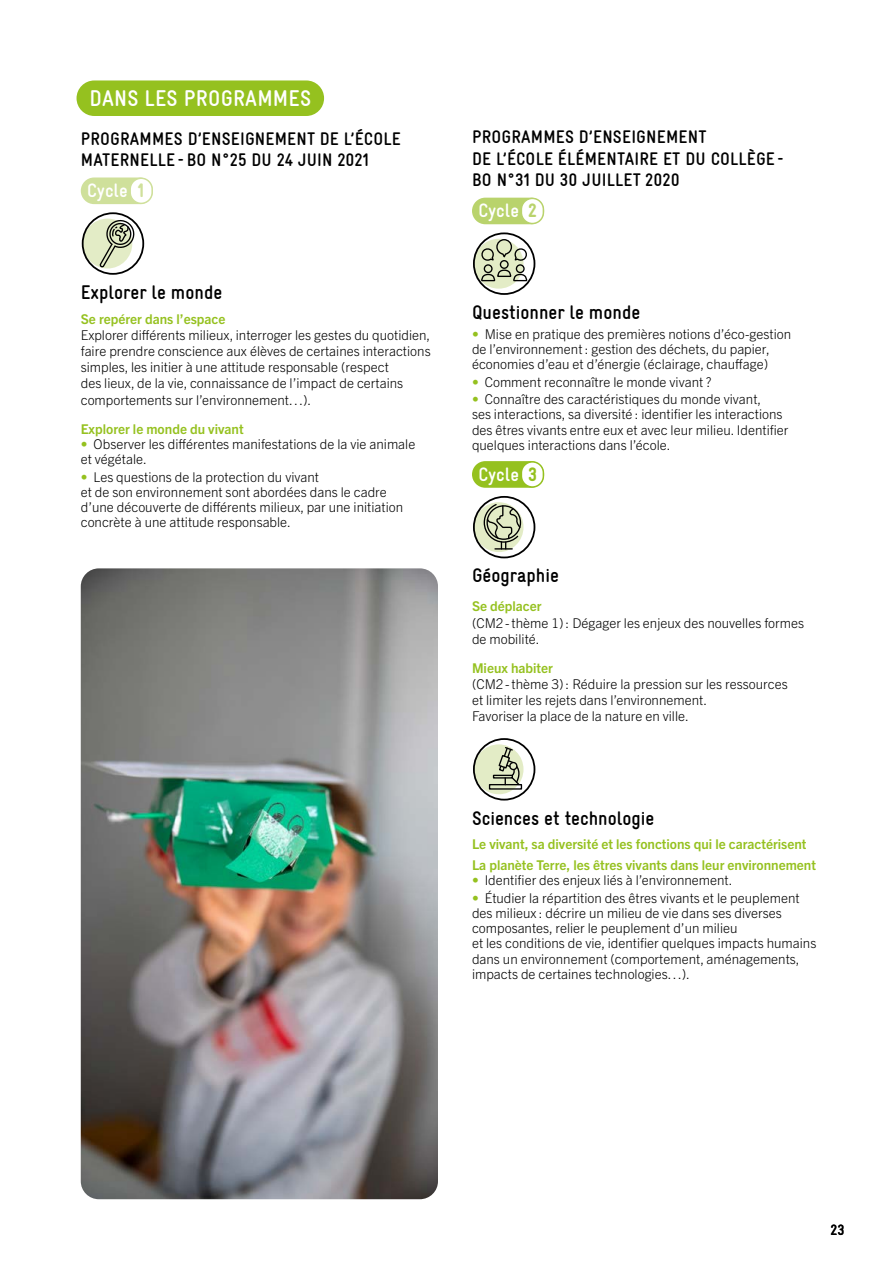
<style>
.page{position:relative;width:893px;height:1263px;background:#fff}
.page>*{position:absolute;margin:0;border:0;box-sizing:border-box;transform-origin:0 0}
.t1{font:700 condensed 22.5px "Gravur LLTT";letter-spacing:.01em;color:#fff}
.t2{font:700 condensed 19.5px "Gravur LLTT";color:#000}
.t3{font:700 19.5px "Gravur Condensed Pro";color:#fff}
.t4{font:700 condensed 18px/21.6px "Gravur LLTT";letter-spacing:.01em;color:#000}
.t5{font:700 15px "Gravur Condensed Pro";color:#000}
.t6{font:300 13.5px/15.3px "Trade Gothic Next LT Pro";color:#000}
.t7{font:700 13.5px/20.4px "Trade Gothic Next LT Pro";color:#95c11f}
.s1{font-weight:900;color:#cfe09b}
.s2{color:#95c11f}
.s3{font-weight:900;color:#b9d36c}
.s4{font-weight:900;color:#95c11f}
</style>
<div class="page">
<div style="left:77px;top:80px;width:247px;height:36px;background:#95c11f;border-radius:18px"></div>
<div style="left:81px;top:177px;width:72px;height:27px;background:#cfe09b;border-radius:13px"></div>
<div style="left:130px;top:178px;width:22px;height:25px;background:#fff;border-radius:11px"></div>
<div style="left:129px;top:177px;width:24px;height:27px;border:2px solid #cfe09b;border-radius:11px"></div>
<div style="left:83px;top:219px;width:49px;height:49px;background:#e3ecc6;border-radius:50%"></div>
<div style="left:82px;top:212px;width:62px;height:63px;border:2px solid #000;border-radius:50%"></div>
<svg style="left:98px;top:219px;width:38px;height:50px"></svg>
<div style="left:472px;top:198px;width:72px;height:26px;background:#b9d36c;border-radius:13px"></div>
<div style="left:521px;top:198px;width:22px;height:25px;background:#fff;border-radius:11px"></div>
<div style="left:521px;top:198px;width:23px;height:26px;border:2px solid #b9d36c;border-radius:11px"></div>
<div style="left:474px;top:239px;width:49px;height:50px;background:#e3ecc6;border-radius:50%"></div>
<div style="left:473px;top:232px;width:62px;height:63px;border:2px solid #000;border-radius:50%"></div>
<div style="left:500px;top:260px;width:9px;height:9px;border:1px solid #000;border-radius:50%"></div>
<div style="left:484px;top:264px;width:9px;height:9px;border:1px solid #000;border-radius:50%"></div>
<div style="left:516px;top:264px;width:9px;height:9px;border:1px solid #000;border-radius:50%"></div>
<svg style="left:480px;top:269px;width:48px;height:13px"></svg>
<svg style="left:480px;top:238px;width:49px;height:24px"></svg>
<div style="left:472px;top:461px;width:72px;height:27px;background:#95c11f;border-radius:13px"></div>
<div style="left:521px;top:462px;width:22px;height:25px;background:#fff;border-radius:11px"></div>
<div style="left:521px;top:461px;width:23px;height:27px;border:2px solid #95c11f;border-radius:11px"></div>
<div style="left:474px;top:502px;width:49px;height:50px;background:#e3ecc6;border-radius:50%"></div>
<div style="left:473px;top:496px;width:62px;height:62px;border:2px solid #000;border-radius:50%"></div>
<svg style="left:483px;top:503px;width:38px;height:47px"></svg>
<div style="left:474px;top:744px;width:49px;height:50px;background:#e3ecc6;border-radius:50%"></div>
<div style="left:473px;top:738px;width:62px;height:62px;border:2px solid #000;border-radius:50%"></div>
<div style="left:489px;top:784px;width:33px;height:6px;border:1px solid #020203"></div>
<div style="left:493px;top:775px;width:20px;height:3px;border:1px solid #020203"></div>
<svg style="left:497px;top:746px;width:25px;height:40px"></svg>
<img style="left:81px;top:568px;width:357px;height:631px">
<h1 class="t1" style="left:89px;top:83px;width:223px">DANS LES PROGRAMMES</h1>
<h3 class="t4" style="left:81px;top:127px;width:321px">PROGRAMMES D’ENSEIGNEMENT DE L’ÉCOLE<br>MATERNELLE -BO N°25 DU 24 JUIN 2021</h3>
<h2 class="t3" style="left:87px;top:180px;width:59px">Cycle <span class="s1">1</span></h2>
<h2 class="t2" style="left:81px;top:279px;width:143px">Explorer le monde</h2>
<p class="t7" style="left:81px;top:308px;width:146px">Se repérer dans l’espace</p>
<p class="t6" style="left:81px;top:326px;width:351px;line-height:16.2px">Explorer différents milieux, interroger les gestes du quotidien, faire prendre conscience aux élèves de certaines interactions simples, les initier à une attitude responsable (respect<br>des lieux, de la vie, connaissance de l’impact de certains comportements sur l’environnement…).</p>
<p class="t7" style="left:81px;top:417px;width:164px">Explorer le monde du vivant</p>
<p class="t6" style="left:81px;top:435px;width:336px"><span class="s2">•</span> Observer les différentes manifestations de la vie animale et végétale.</p>
<p class="t6" style="left:81px;top:468px;width:324px"><span class="s2">•</span> Les questions de la protection du vivant<br>et de son environnement sont abordées dans le cadre d’une découverte de différents milieux, par une initiation concrète à une attitude responsable.</p>
<h3 class="t4" style="left:472px;top:125px;width:313px">PROGRAMMES D’ENSEIGNEMENT<br>DE L’ÉCOLE ÉLÉMENTAIRE ET DU COLLÈGE -<br>BO N°31 DU 30 JUILLET 2020</h3>
<h2 class="t3" style="left:478px;top:200px;width:60px">Cycle <span class="s3">2</span></h2>
<h2 class="t2" style="left:472px;top:299px;width:170px">Questionner le monde</h2>
<p class="t6" style="left:472px;top:325px;width:321px"><span class="s2">•</span> Mise en pratique des premières notions d’éco-gestion de l’environnement : gestion des déchets, du papier, économies d’eau et d’énergie (éclairage, chauffage)</p>
<p class="t6" style="left:472px;top:373px;width:241px"><span class="s2">•</span> Comment reconnaître le monde vivant ?</p>
<p class="t6" style="left:472px;top:391px;width:318px"><span class="s2">•</span> Connaître des caractéristiques du monde vivant,<br>ses interactions, sa diversité : identifier les interactions des êtres vivants entre eux et avec leur milieu. Identifier quelques interactions dans l’école.</p>
<h2 class="t3" style="left:478px;top:463px;width:60px">Cycle <span class="s4">3</span></h2>
<h2 class="t2" style="left:472px;top:563px;width:88px">Géographie</h2>
<p class="t7" style="left:472px;top:595px;width:71px">Se déplacer</p>
<p class="t6" style="left:472px;top:614px;width:334px;line-height:16.2px">(CM2-thème 1) : Dégager les enjeux des nouvelles formes de mobilité.</p>
<p class="t7" style="left:472px;top:657px;width:82px">Mieux habiter</p>
<p class="t6" style="left:472px;top:675px;width:317px;line-height:16.2px">(CM2-thème 3) : Réduire la pression sur les ressources et limiter les rejets dans l’environnement.<br>Favoriser la place de la nature en ville.</p>
<h2 class="t2" style="left:472px;top:805px;width:184px">Sciences et technologie</h2>
<p class="t7" style="left:472px;top:833px;width:346px">Le vivant, sa diversité et les fonctions qui le caractérisent<br>La planète Terre, les êtres vivants dans leur environnement</p>
<p class="t6" style="left:472px;top:872px;width:262px"><span class="s2">•</span> Identifier des enjeux liés à l’environnement.</p>
<p class="t6" style="left:472px;top:889px;width:346px"><span class="s2">•</span> Étudier la répartition des êtres vivants et le peuplement des milieux : décrire un milieu de vie dans ses diverses composantes, relier le peuplement d’un milieu<br>et les conditions de vie, identifier quelques impacts humains dans un environnement (comportement, aménagements, impacts de certaines technologies…).</p>
<p class="t5" style="left:831px;top:1222px;width:15px">23</p>
</div>
